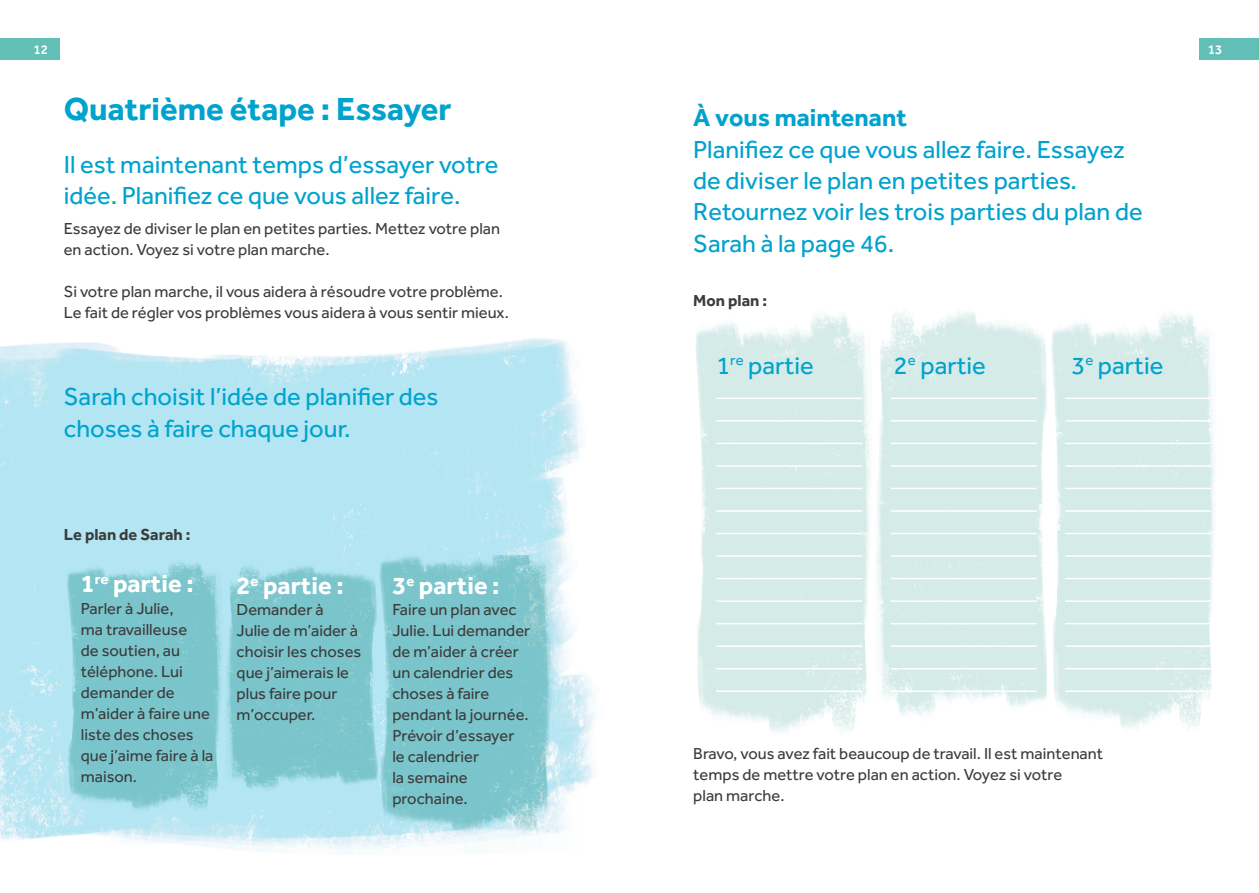
<style>
.page{position:relative;width:1259px;height:893px;background:#fff}
.page>*{position:absolute;margin:0;border:0;box-sizing:border-box;transform-origin:0 0}
.t1{font:700 33px "Effra";color:#00a2ce}
.t2{font:25.5px/31.5px "Effra";color:#00a2ce}
.t3{font:700 25.5px "Effra";color:#fff}
.t4{font:700 25.5px "Effra";color:#00a2ce}
.t5{font:16.5px/21px "Effra";color:#3c3c3b}
.t6{font:700 16.5px "Effra";color:#3c3c3b}
.t7{font:500 13.5px "Effra";color:#fff}
</style>
<div class="page">
<img style="left:696px;top:314px;width:173px;height:418px">
<img style="left:869px;top:312px;width:178px;height:404px">
<img style="left:1051px;top:313px;width:163px;height:415px">
<hr style="left:716px;top:398px;width:146px;height:1px;background:#fff">
<hr style="left:716px;top:420px;width:146px;height:2px;background:#fff">
<hr style="left:716px;top:443px;width:146px;height:1px;background:#fff">
<hr style="left:716px;top:465px;width:146px;height:2px;background:#fff">
<hr style="left:716px;top:488px;width:146px;height:1px;background:#fff">
<hr style="left:716px;top:510px;width:146px;height:2px;background:#fff">
<hr style="left:716px;top:533px;width:146px;height:1px;background:#fff">
<hr style="left:716px;top:555px;width:146px;height:2px;background:#fff">
<hr style="left:716px;top:578px;width:146px;height:1px;background:#fff">
<hr style="left:716px;top:600px;width:146px;height:2px;background:#fff">
<hr style="left:716px;top:623px;width:146px;height:1px;background:#fff">
<hr style="left:716px;top:645px;width:146px;height:2px;background:#fff">
<hr style="left:716px;top:668px;width:146px;height:1px;background:#fff">
<hr style="left:716px;top:690px;width:146px;height:2px;background:#fff">
<hr style="left:890px;top:398px;width:146px;height:1px;background:#fff">
<hr style="left:890px;top:420px;width:146px;height:2px;background:#fff">
<hr style="left:890px;top:443px;width:146px;height:1px;background:#fff">
<hr style="left:890px;top:465px;width:146px;height:2px;background:#fff">
<hr style="left:890px;top:488px;width:146px;height:1px;background:#fff">
<hr style="left:890px;top:510px;width:146px;height:2px;background:#fff">
<hr style="left:890px;top:533px;width:146px;height:1px;background:#fff">
<hr style="left:890px;top:555px;width:146px;height:2px;background:#fff">
<hr style="left:890px;top:578px;width:146px;height:1px;background:#fff">
<hr style="left:890px;top:600px;width:146px;height:2px;background:#fff">
<hr style="left:890px;top:623px;width:146px;height:1px;background:#fff">
<hr style="left:890px;top:645px;width:146px;height:2px;background:#fff">
<hr style="left:890px;top:668px;width:146px;height:1px;background:#fff">
<hr style="left:890px;top:690px;width:146px;height:2px;background:#fff">
<hr style="left:1065px;top:398px;width:146px;height:1px;background:#fff">
<hr style="left:1065px;top:420px;width:146px;height:2px;background:#fff">
<hr style="left:1065px;top:443px;width:146px;height:1px;background:#fff">
<hr style="left:1065px;top:465px;width:146px;height:2px;background:#fff">
<hr style="left:1065px;top:488px;width:146px;height:1px;background:#fff">
<hr style="left:1065px;top:510px;width:146px;height:2px;background:#fff">
<hr style="left:1065px;top:533px;width:146px;height:1px;background:#fff">
<hr style="left:1065px;top:555px;width:146px;height:2px;background:#fff">
<hr style="left:1065px;top:578px;width:146px;height:1px;background:#fff">
<hr style="left:1065px;top:600px;width:146px;height:2px;background:#fff">
<hr style="left:1065px;top:623px;width:146px;height:1px;background:#fff">
<hr style="left:1065px;top:645px;width:146px;height:2px;background:#fff">
<hr style="left:1065px;top:668px;width:146px;height:1px;background:#fff">
<hr style="left:1065px;top:690px;width:146px;height:2px;background:#fff">
<img style="left:0;top:338px;width:597px;height:514px">
<img style="left:62px;top:556px;width:165px;height:259px">
<img style="left:221px;top:560px;width:153px;height:234px">
<img style="left:374px;top:555px;width:184px;height:283px">
<div style="left:0;top:38px;width:60px;height:22px;background:#63c0b7"></div>
<div style="left:1199px;top:38px;width:60px;height:22px;background:#62bfb7"></div>
<p class="t7" style="left:33px;top:41px;width:16px">12</p>
<p class="t7" style="left:1208px;top:41px;width:16px">13</p>
<h1 class="t1" style="left:64px;top:89px;width:389px">Quatrième étape : Essayer</h1>
<h2 class="t2" style="left:64px;top:148px;width:436px">Il est maintenant temps d’essayer votre idée. Planifiez ce que vous allez faire.</h2>
<p class="t5" style="left:64px;top:218px;width:438px">Essayez de diviser le plan en petites parties. Mettez votre plan en action. Voyez si votre plan marche.</p>
<p class="t5" style="left:64px;top:281px;width:446px">Si votre plan marche, il vous aidera à résoudre votre problème.<br>Le fait de régler vos problèmes vous aidera à vous sentir mieux.</p>
<h2 class="t2" style="left:64px;top:380px;width:376px">Sarah choisit l’idée de planifier des choses à faire chaque jour.</h2>
<p class="t6" style="left:64px;top:524px;width:128px">Le plan de Sarah :</p>
<h2 class="t3" style="left:81px;top:568px;width:114px">1<sup>re</sup> partie :</h2>
<p class="t5" style="left:81px;top:597px;width:134px">Parler à Julie,<br>ma travailleuse<br>de soutien, au téléphone. Lui demander de m’aider à faire une liste des choses que j’aime faire à la maison.</p>
<h2 class="t3" style="left:237px;top:570px;width:109px">2<sup>e</sup> partie :</h2>
<p class="t5" style="left:237px;top:599px;width:126px">Demander à<br>Julie de m’aider à choisir les choses que j’aimerais le plus faire pour m’occuper.</p>
<h2 class="t3" style="left:392px;top:570px;width:109px">3<sup>e</sup> partie :</h2>
<p class="t5" style="left:392px;top:599px;width:139px">Faire un plan avec<br>Julie. Lui demander de m’aider à créer un calendrier des choses à faire pendant la journée.<br>Prévoir d’essayer le calendrier<br>la semaine prochaine.</p>
<h2 class="t4" style="left:693px;top:102px;width:215px">À vous maintenant</h2>
<h2 class="t2" style="left:693px;top:133px;width:451px">Planifiez ce que vous allez faire. Essayez de diviser le plan en petites parties.<br>Retournez voir les trois parties du plan de Sarah à la page 46.</h2>
<p class="t6" style="left:693px;top:290px;width:75px">Mon plan :</p>
<h2 class="t2" style="left:716px;top:349px;width:99px">1<sup>re</sup> partie</h2>
<h2 class="t2" style="left:894px;top:349px;width:93px">2<sup>e</sup> partie</h2>
<h2 class="t2" style="left:1071px;top:349px;width:93px">3<sup>e</sup> partie</h2>
<p class="t5" style="left:693px;top:743px;width:411px">Bravo, vous avez fait beaucoup de travail. Il est maintenant temps de mettre votre plan en action. Voyez si votre<br>plan marche.</p>
</div>
